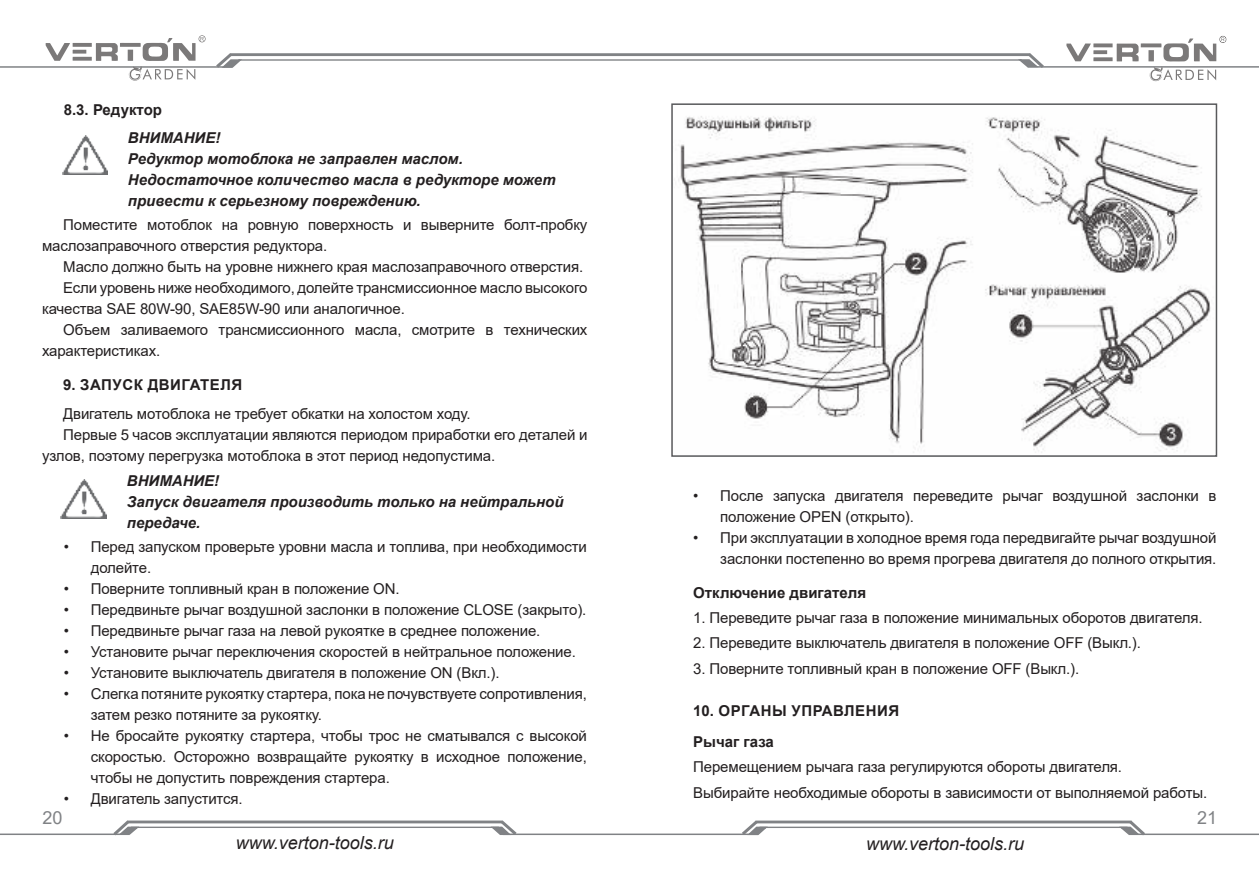
<style>
.page{position:relative;width:1259px;height:893px;background:#fff}
.page>*{position:absolute;margin:0;border:0;box-sizing:border-box;transform-origin:0 0}
.t1{font:italic 18px "Arial";color:#231f20}
.t2{font:18px "Arial";color:#808285}
.t3{font:15px/21px "Arial";letter-spacing:-.01em;color:#231f20}
.t4{font:italic 700 15px/21px "Arial";color:#231f20}
.t5{font:700 15px "Arial";color:#231f20}
.t6{font:700 15px/30.2px "Arial";letter-spacing:.025em;color:#231f20}
.t7{font:700 15px "Arial";letter-spacing:.035em;color:#231f20}
</style>
<div class="page">
<hr style="left:230px;top:53px;width:800px;height:3px;background:#808285">
<hr style="left:238px;top:59px;width:784px;height:2px;background:#808285">
<hr style="left:1027px;top:66px;width:232px;height:2px;background:#808285">
<svg style="left:1018px;top:53px;width:29px;height:15px"></svg>
<hr style="left:0;top:66px;width:232px;height:2px;background:#808285">
<svg style="left:213px;top:53px;width:29px;height:15px"></svg>
<svg style="left:1066px;top:36px;width:160px;height:46px"></svg>
<svg style="left:45px;top:35px;width:161px;height:46px"></svg>
<hr style="left:755px;top:821px;width:376px;height:2px;background:#808285">
<hr style="left:759px;top:827px;width:368px;height:1px;background:#808285">
<hr style="left:1128px;top:833px;width:131px;height:2px;background:#808285">
<svg style="left:1119px;top:820px;width:29px;height:16px"></svg>
<hr style="left:503px;top:833px;width:255px;height:2px;background:#808285">
<svg style="left:738px;top:820px;width:30px;height:16px"></svg>
<hr style="left:127px;top:820px;width:376px;height:3px;background:#808285">
<hr style="left:131px;top:827px;width:368px;height:1px;background:#808285">
<hr style="left:0;top:833px;width:130px;height:2px;background:#808285">
<svg style="left:110px;top:820px;width:29px;height:16px"></svg>
<svg style="left:490px;top:820px;width:30px;height:16px"></svg>
<img style="left:62px;top:136px;width:45px;height:39px">
<img style="left:61px;top:479px;width:45px;height:39px">
<img style="left:678px;top:116px;width:533px;height:337px">
<div style="left:671px;top:103px;width:546px;height:354px;border:2px solid #58595b"></div>
<p class="t5" style="left:64px;top:99px;width:100px">8.3. Редуктор</p>
<p class="t4" style="left:128px;top:127px;width:429px">ВНИМАНИЕ!<br>Редуктор мотоблока не заправлен маслом.<br>Недостаточное количество масла в редукторе может привести к серьезному повреждению.</p>
<p class="t3" style="left:42px;top:214px;width:547px;text-indent:21px">Поместите мотоблок на ровную поверхность и выверните болт-пробку маслозаправочного отверстия редуктора.</p>
<p class="t3" style="left:63px;top:256px;width:521px">Масло должно быть на уровне нижнего края маслозаправочного отверстия.</p>
<p class="t3" style="left:63px;top:277px;width:525px">Если уровень ниже необходимого, долейте трансмиссионное масло высокого</p>
<p class="t3" style="left:42px;top:298px;width:364px">качества SAE 80W-90, SAE85W-90 или аналогичное.</p>
<p class="t3" style="left:63px;top:319px;width:526px">Объем заливаемого трансмиссионного масла, смотрите в технических</p>
<p class="t3" style="left:42px;top:340px;width:120px">характеристиках.</p>
<p class="t7" style="left:63px;top:374px;width:181px">9. ЗАПУСК ДВИГАТЕЛЯ</p>
<p class="t3" style="left:63px;top:403px;width:409px">Двигатель мотоблока не требует обкатки на холостом ходу.</p>
<p class="t3" style="left:63px;top:424px;width:526px">Первые 5 часов эксплуатации являются периодом приработки его деталей и</p>
<p class="t3" style="left:42px;top:445px;width:455px">узлов, поэтому перегрузка мотоблока в этот период недопустима.</p>
<p class="t4" style="left:127px;top:471px;width:438px">ВНИМАНИЕ!<br>Запуск двигателя производить только на нейтральной передаче.</p>
<p class="t3" style="left:91px;top:536px;width:497px;text-indent:-27px">• Перед запуском проверьте уровни масла и топлива, при необходимости долейте.</p>
<p class="t3" style="left:64px;top:578px;width:337px">• Поверните топливный кран в положение ON.</p>
<p class="t3" style="left:64px;top:599px;width:524px">• Передвиньте рычаг воздушной заслонки в положение CLOSE (закрыто).</p>
<p class="t3" style="left:64px;top:620px;width:478px">• Передвиньте рычаг газа на левой рукоятке в среднее положение.</p>
<p class="t3" style="left:64px;top:641px;width:513px">• Установите рычаг переключения скоростей в нейтральное положение.</p>
<p class="t3" style="left:64px;top:662px;width:437px">• Установите выключатель двигателя в положение ON (Вкл.).</p>
<p class="t3" style="left:91px;top:683px;width:497px;text-indent:-27px">• Слегка потяните рукоятку стартера, пока не почувствуете сопротивления, затем резко потяните за рукоятку.</p>
<p class="t3" style="left:91px;top:725px;width:497px;text-align:justify;text-indent:-27px">• Не бросайте рукоятку стартера, чтобы трос не сматывался с высокой скоростью. Осторожно возвращайте рукоятку в исходное положение, чтобы не допустить повреждения стартера.</p>
<p class="t3" style="left:64px;top:788px;width:180px">• Двигатель запустится.</p>
<p class="t3" style="left:720px;top:485px;width:497px;text-indent:-27px">• После запуска двигателя переведите рычаг воздушной заслонки в положение OPEN (открыто).</p>
<p class="t3" style="left:693px;top:527px;width:524px;text-align:right">• При эксплуатации в холодное время года передвигайте рычаг воздушной заслонки постепенно во время прогрева двигателя до полного открытия.</p>
<p class="t5" style="left:693px;top:582px;width:174px">Отключение двигателя</p>
<p class="t3" style="left:693px;top:607px;width:511px">1. Переведите рычаг газа в положение минимальных оборотов двигателя.</p>
<p class="t3" style="left:693px;top:632px;width:449px">2. Переведите выключатель двигателя в положение OFF (Выкл.).</p>
<p class="t3" style="left:693px;top:658px;width:387px">3. Поверните топливный кран в положение OFF (Выкл.).</p>
<p class="t6" style="left:693px;top:696px;width:207px">10. ОРГАНЫ УПРАВЛЕНИЯ<br>Рычаг газа</p>
<p class="t3" style="left:693px;top:754px;width:515px;line-height:25.2px">Перемещением рычага газа регулируются обороты двигателя.<br>Выбирайте необходимые обороты в зависимости от выполняемой работы.</p>
<p class="t2" style="left:43px;top:807px;width:22px">20</p>
<p class="t2" style="left:1197px;top:807px;width:22px">21</p>
<p class="t1" style="left:236px;top:832px;width:160px">www.verton-tools.ru</p>
<p class="t1" style="left:866px;top:833px;width:160px">www.verton-tools.ru</p>
</div>
